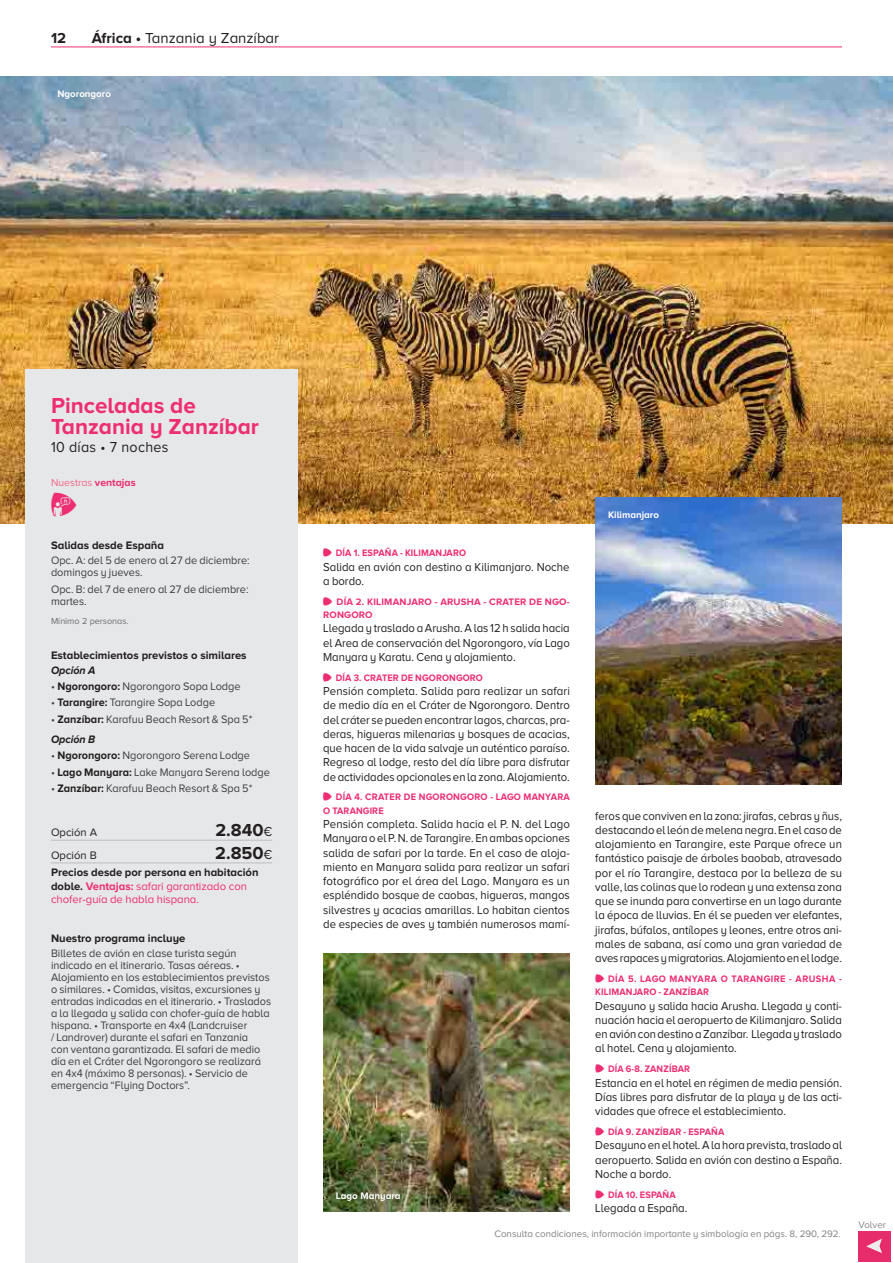
<style>
.page{position:relative;width:893px;height:1263px;background:#fff}
.page>*{position:absolute;margin:0;border:0;box-sizing:border-box;transform-origin:0 0}
.t1{font:24px "Tourmundial";color:#ee2e73;scale:.95 1}
.t2{font:700 22.5px/21px "Proxima Nova A";color:#ee2e73}
.t3{font:700 18px "Proxima Nova A";color:#231f20}
.t4{font:15px "Proxima Nova A";color:#231f20}
.t5{font:15px "Proxima Nova A";letter-spacing:.02em;color:#231f20;scale:.95 1}
.t6{font:700 15px "Proxima Nova A";color:#231f20}
.t7{font:12px/14.2px "Proxima Nova A";color:#231f20;text-align:justify;scale:.94 1}
.t8{font:12px/14.2px "Proxima Nova A";color:#231f20;text-align:justify;scale:.95 1}
.t9{font:11.25px/12px "Proxima Nova A";color:#3e3e3f}
.t10{font:11.25px/13.5px "Proxima Nova A";color:#ee2e73}
.t11{font:700 11.25px "Proxima Nova A";color:#231f20}
.t12{font:11.25px "Proxima Nova A";color:#231f20}
.t13{font:italic 700 11.25px "Proxima Nova A";color:#231f20;scale:.95 1}
.t14{font:10.5px "Proxima Nova A";color:#f16989}
.t15{font:700 9.75px "Proxima Nova A";letter-spacing:.015em;color:#ee2e73;scale:.94 1}
.t16{font:9.75px "Proxima Nova A";color:#808285}
.t17{font:700 9.75px/13.5px "Proxima Nova A";letter-spacing:.045em;color:#ee2e73;scale:.95 1}
.t18{font:700 9.75px/13.5px "Proxima Nova A";letter-spacing:.015em;color:#ee2e73;scale:.95 1}
.t19{font:700 9.75px/13.5px "Proxima Nova A";letter-spacing:.015em;color:#ee2e73}
.t20{font:700 9.75px "Proxima Nova A";color:#fff}
.t21{font:9.75px "Proxima Nova A";color:#878787}
.t22{font:9px "Proxima Nova A";color:#6c6d70}
.s1{font-weight:700}
.s2{font-weight:700;color:#ee2e73}
.s3{font-weight:700;color:#231f20}
.s4{font-weight:700;font-style:italic;color:#231f20}
.s5{font-weight:400;font-size:13.5px}
.s6{font-family:"Tourmundial";font-weight:400;font-size:8.25px}
</style>
<div class="page">
<img style="left:0;top:77px;width:893px;height:446px">
<div style="left:26px;top:370px;width:272px;height:893px;background:#e6e7e9"></div>
<hr style="left:51px;top:863px;width:221px;height:1px;background:#bcbdc0">
<hr style="left:51px;top:840px;width:221px;height:1px;background:#bcbdc0">
<img style="left:595px;top:497px;width:247px;height:287px">
<hr style="left:51px;top:47px;width:791px;height:1px;background:#ee2e73">
<img style="left:323px;top:953px;width:247px;height:259px">
<div style="left:858px;top:1231px;width:33px;height:30px;background:#e72c6c"></div>
<svg style="left:866px;top:1238px;width:16px;height:15px"></svg>
<p class="t6" style="left:51px;top:29px;width:17px">12</p>
<p class="t4" style="left:92px;top:29px;width:189px"><span class="s1">África •</span> Tanzania y Zanzíbar</p>
<p class="t20" style="left:57px;top:88px;width:55px">Ngorongoro</p>
<h2 class="t2" style="left:51px;top:395px;width:210px">Pinceladas de<br>Tanzania y Zanzíbar</h2>
<p class="t5" style="left:51px;top:439px;width:125px">10 días • 7 noches</p>
<p class="t14" style="left:51px;top:477px;width:86px">Nuestras <span class="s2">ventajas</span></p>
<h1 class="t1" style="left:51px;top:492px;width:28px">E</h1>
<p class="t11" style="left:51px;top:539px;width:115px">Salidas desde España</p>
<p class="t9" style="left:51px;top:554px;width:200px">Opc. A: del 5 de enero al 27 de diciembre: domingos y jueves.</p>
<p class="t9" style="left:51px;top:583px;width:199px">Opc. B: del 7 de enero al 27 de diciembre: martes.</p>
<p class="t22" style="left:51px;top:616px;width:79px">Mínimo 2 personas.</p>
<p class="t11" style="left:51px;top:648px;width:197px">Establecimientos previstos o similares</p>
<p class="t13" style="left:51px;top:664px;width:48px">Opción A</p>
<p class="t9" style="left:51px;top:680px;width:191px">• <span class="s3">Ngorongoro:</span> Ngorongoro Sopa Lodge</p>
<p class="t9" style="left:51px;top:696px;width:166px">• <span class="s3">Tarangire:</span> Tarangire Sopa Lodge</p>
<p class="t9" style="left:51px;top:708px;width:203px;line-height:20.5px">• <span class="s3">Zanzíbar:</span> Karafuu Beach Resort &amp; Spa 5*<br><span class="s4">Opción B</span></p>
<p class="t9" style="left:51px;top:749px;width:201px">• <span class="s3">Ngorongoro:</span> Ngorongoro Serena Lodge</p>
<p class="t9" style="left:51px;top:766px;width:220px">• <span class="s3">Lago Manyara:</span> Lake Manyara Serena lodge</p>
<p class="t9" style="left:51px;top:782px;width:203px">• <span class="s3">Zanzíbar:</span> Karafuu Beach Resort &amp; Spa 5*</p>
<p class="t12" style="left:51px;top:826px;width:48px">Opción A</p>
<h3 class="t3" style="left:215px;top:820px;width:58px">2.840<span class="s5">€</span></h3>
<p class="t12" style="left:51px;top:849px;width:47px">Opción B</p>
<h3 class="t3" style="left:215px;top:842px;width:58px">2.850<span class="s5">€</span></h3>
<p class="t10" style="left:51px;top:865px;width:209px"><span class="s3">Precios desde por persona en habitación doble.</span> <span class="s1">Ventajas:</span> safari garantizado con chofer-guía de habla hispana.</p>
<p class="t11" style="left:51px;top:931px;width:136px">Nuestro programa incluye</p>
<p class="t9" style="left:51px;top:947px;width:222px">Billetes de avión en clase turista según indicado en el itinerario. Tasas aéreas. • Alojamiento en los establecimientos previstos o similares. • Comidas, visitas, excursiones y entradas indicadas en el itinerario. • Traslados a la llegada y salida con chofer-guía de habla hispana. • Transporte en 4x4 (Landcruiser<br>/ Landrover) durante el safari en Tanzania<br>con ventana garantizada. El safari de medio día en el Cráter del Ngorongoro se realizará en 4x4 (máximo 8 personas). • Servicio de emergencia “Flying Doctors”.</p>
<p class="t15" style="left:323px;top:547px;width:154px"><span class="s6">ç</span> DÍA 1. ESPAÑA - KILIMANJARO</p>
<p class="t7" style="left:323px;top:559px;width:264px">Salida en avión con destino a Kilimanjaro. Noche a bordo.</p>
<p class="t19" style="left:323px;top:594px;width:248px"><span class="s6">ç</span> DÍA 2. KILIMANJARO - ARUSHA - CRATER DE NGO-<br>RONGORO</p>
<p class="t7" style="left:323px;top:621px;width:264px">Llegada y traslado a Arusha. A las 12 h salida hacia el Area de conservación del Ngorongoro, vía Lago Manyara y Karatu. Cena y alojamiento.</p>
<p class="t15" style="left:323px;top:672px;width:171px"><span class="s6">ç</span> DÍA 3. CRATER DE NGORONGORO</p>
<p class="t8" style="left:323px;top:684px;width:261px">Pensión completa. Salida para realizar un safari de medio día en el Cráter de Ngorongoro. Dentro del cráter se pueden encontrar lagos, charcas, pra&shy;deras, higueras milenarias y bosques de acacias, que hacen de la vida salvaje un auténtico paraíso.<br>Regreso al lodge, resto del día libre para disfrutar de actividades opcionales en la zona. Alojamiento.</p>
<p class="t18" style="left:323px;top:790px;width:261px"><span class="s6">ç</span> DÍA 4. CRATER DE NGORONGORO - LAGO MANYARA<br>O TARANGIRE</p>
<p class="t8" style="left:323px;top:817px;width:261px">Pensión completa. Salida hacia el P. N. del Lago Manyara o el P. N. de Tarangire. En ambas opciones salida de safari por la tarde. En el caso de aloja&shy;miento en Manyara salida para realizar un safari fotográfico por el área del Lago. Manyara es un espléndido bosque de caobas, higueras, mangos silvestres y acacias amarillas. Lo habitan cientos de especies de aves y también numerosos mamí-</p>
<p class="t20" style="left:336px;top:1190px;width:66px">Lago Manyara</p>
<p class="t20" style="left:608px;top:510px;width:53px">Kilimanjaro</p>
<p class="t7" style="left:595px;top:808px;width:264px">feros que conviven en la zona: jirafas, cebras y ñus, destacando el león de melena negra. En el caso de alojamiento en Tarangire, este Parque ofrece un fantástico paisaje de árboles baobab, atravesado por el río Tarangire, destaca por la belleza de su valle, las colinas que lo rodean y una extensa zona que se inunda para convertirse en un lago durante la época de lluvias. En él se pueden ver elefantes, jirafas, búfalos, antílopes y leones, entre otros ani&shy;males de sabana, así como una gran variedad de aves rapaces y migratorias. Alojamiento en el lodge.</p>
<p class="t17" style="left:595px;top:972px;width:261px"><span class="s6">ç</span> DÍA 5. LAGO MANYARA O TARANGIRE - ARUSHA -<br>KILIMANJARO - ZANZÍBAR</p>
<p class="t7" style="left:595px;top:998px;width:264px">Desayuno y salida hacia Arusha. Llegada y conti&shy;nuación hacia el aeropuerto de Kilimanjaro. Salida en avión con destino a Zanzíbar. Llegada y traslado al hotel. Cena y alojamiento.</p>
<p class="t15" style="left:595px;top:1063px;width:102px"><span class="s6">ç</span> DÍA 6-8. ZANZÍBAR</p>
<p class="t7" style="left:595px;top:1075px;width:264px">Estancia en el hotel en régimen de media pensión.<br>Días libres para disfrutar de la playa y de las acti&shy;vidades que ofrece el establecimiento.</p>
<p class="t15" style="left:595px;top:1126px;width:139px"><span class="s6">ç</span> DÍA 9. ZANZÍBAR - ESPAÑA</p>
<p class="t7" style="left:595px;top:1138px;width:264px">Desayuno en el hotel. A la hora prevista, traslado al aeropuerto. Salida en avión con destino a España.<br>Noche a bordo.</p>
<p class="t15" style="left:595px;top:1189px;width:87px"><span class="s6">ç</span> DÍA 10. ESPAÑA</p>
<p class="t7" style="left:595px;top:1200px;width:99px">Llegada a España.</p>
<p class="t16" style="left:494px;top:1229px;width:348px">Consulta condiciones, información importante y simbología en págs. 8, 290, 292.</p>
<p class="t21" style="left:858px;top:1219px;width:29px">Volver</p>
</div>
